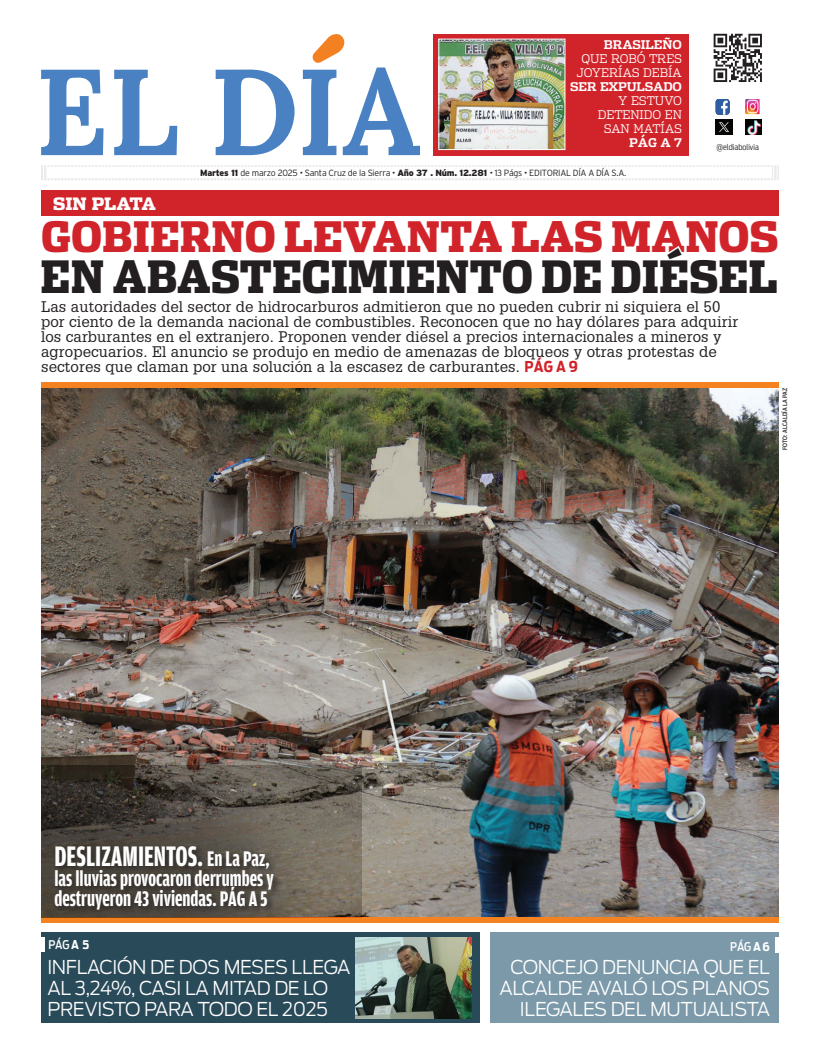
<style>
.page{position:relative;width:820px;height:1056px;background:#fff}
.page>*{position:absolute;margin:0;border:0;box-sizing:border-box;transform-origin:0 0}
.t1{font:900 44.3px "Dispatch Cond";color:#231f20}
.t2{font:900 41.8px "Dispatch Cond";color:#d1232a;scale:1.05 1}
.t3{font:700 30px "Amplitude Comp";color:#fff;scale:.95 1}
.t4{font:700 22.5px/20px "Amplitude Comp";color:#fff;scale:.95 1}
.t5{font:300 19px/21px "Antenna";letter-spacing:-.02em;color:#fff;text-align:right}
.t6{font:900 17px "Dispatch";color:#fff;scale:.95 1}
.t7{font:15px/15.1px "Glypha";letter-spacing:.01em;color:#231f20}
.t8{font:300 12px/14px "Dispatch";letter-spacing:-.01em;color:#fff;text-align:center}
.t9{font:700 12px "Dispatch";letter-spacing:-.01em;color:#fff}
.t10{font:500 12px "Antenna Cond";letter-spacing:-.02em;color:#fff}
.t11{font:300 9px "Interstate";letter-spacing:-.03em;color:#231f20}
.t12{font:300 8px "Antenna Cond";color:#231f20}
.t13{font:500 6px "Antenna Cond";letter-spacing:.015em;color:#231f20}
.s1{font-weight:900}
.s2{font-family:"Antenna Cond";font-weight:700;color:#d1232a}
.s3{font-size:22.5px}
.s4{font-weight:700}
</style>
<div class="page">
<div style="left:41px;top:190px;width:737px;height:26px;background:#d1232a"></div>
<img style="left:41px;top:387px;width:737px;height:530px">
<div style="left:41px;top:917px;width:737px;height:5px;background:#f58220"></div>
<div style="left:41px;top:382px;width:737px;height:5px;background:#f58220"></div>
<img style="left:41px;top:766px;width:321px;height:151px">
<div style="left:52px;top:844px;width:229px;height:73px;background:#231f20;opacity:.8"></div>
<div style="left:490px;top:932px;width:288px;height:91px;background:#7b99a9"></div>
<div style="left:774px;top:937px;width:8px;height:15px;background:#fff"></div>
<div style="left:41px;top:932px;width:438px;height:91px;background:#294a59"></div>
<div style="left:37px;top:937px;width:8px;height:14px;background:#fff"></div>
<img style="left:355px;top:937px;width:116px;height:81px">
<svg style="left:41px;top:165px;width:736px;height:15px"></svg>
<div style="left:48px;top:168px;width:724px;height:10px;background:#fff"></div>
<svg style="left:713px;top:34px;width:48px;height:48px"></svg>
<div style="left:432px;top:34px;width:256px;height:121px;background:#d1232a"></div>
<img style="left:440px;top:41px;width:123px;height:107px">
<div style="left:438px;top:39px;width:127px;height:111px;border:1px solid #fff"></div>
<svg style="left:41px;top:70px;width:62px;height:85px"></svg>
<svg style="left:114px;top:70px;width:63px;height:85px"></svg>
<svg style="left:215px;top:70px;width:79px;height:85px"></svg>
<svg style="left:303px;top:34px;width:117px;height:121px"></svg>
<img style="left:745px;top:119px;width:16px;height:16px">
<img style="left:715px;top:120px;width:16px;height:15px">
<img style="left:745px;top:99px;width:14px;height:15px">
<img style="left:715px;top:99px;width:14px;height:16px">
<p class="t9" style="left:603px;top:36px;width:79px">BRASILEÑO</p>
<p class="t8" style="left:576px;top:51px;width:107px">QUE ROBÓ tre S<br>JOYERÍAS DEBÍA</p>
<p class="t9" style="left:570px;top:78px;width:113px">SER EXPULSADO</p>
<p class="t8" style="left:597px;top:93px;width:85px;text-align:right">Y ESTUVO<br>DETENIDO EN<br>SAN MATÍAS</p>
<p class="t9" style="left:628px;top:134px;width:54px">pÁg A 7</p>
<p class="t11" style="left:200px;top:168px;width:427px"><span class="s1">Martes 11</span> de marzo 2025 • Santa Cruz de la Sierra • <span class="s1">Año 37 . Núm. 12.281</span> • 13 Págs • EDITORIAL DÍA A DÍA S.A.</p>
<p class="t12" style="left:716px;top:143px;width:44px">@eldiabolivia</p>
<p class="t6" style="left:53px;top:191px;width:110px">SIN PLATA</p>
<h2 class="t2" style="left:41px;top:210px;width:703px">GOBIERNO LEVANTA LAS MANOS</h2>
<h1 class="t1" style="left:41px;top:248px;width:738px">EN ABASTECIMIENTO DE DIÉSEL</h1>
<p class="t7" style="left:41px;top:298px;width:698px">Las autoridades del sector de hidrocarburos admitieron que no pueden cubrir ni siquiera el 50 por ciento de la demanda nacional de combustibles. Reconocen que no hay dólares para adquirir los carburantes en el extranjero. Proponen vender diésel a precios internacionales a mineros y agropecuarios. El anuncio se produjo en medio de amenazas de bloqueos y otras protestas de sectores que claman por una solución a la escasez de carburantes. <span class="s2">PÁG A 9</span></p>
<p class="t13" style="left:781px;top:450px;width:64px;rotate:-90deg">FOTO: alcaldía la paz</p>
<h3 class="t3" style="left:54px;top:840px;width:228px">DESLIZAMIENTOS. <span class="s3">En La Paz,</span></h3>
<h3 class="t4" style="left:54px;top:869px;width:232px">las lluvias provocaron derrumbes y destruyeron 43 viviendas. PÁG A 5</h3>
<p class="t10" style="left:48px;top:937px;width:42px">PÁG <span class="s4">A 5</span></p>
<p class="t5" style="left:47px;top:956px;width:304px;text-align:left">INFLACIÓN DE DOS MESES LLEGA<br>AL 3,24%, CASI LA MITAD DE LO<br>PREVISTO PARA TODO EL 2025</p>
<p class="t10" style="left:730px;top:939px;width:41px">PÁG <span class="s4">A 6</span></p>
<p class="t5" style="left:499px;top:956px;width:272px">CONCEJO DENUNCIA QUE EL<br>ALCALDE AVALÓ LOS PLANOS<br>ILEGALES DEL MUTUALISTA</p>
</div>
